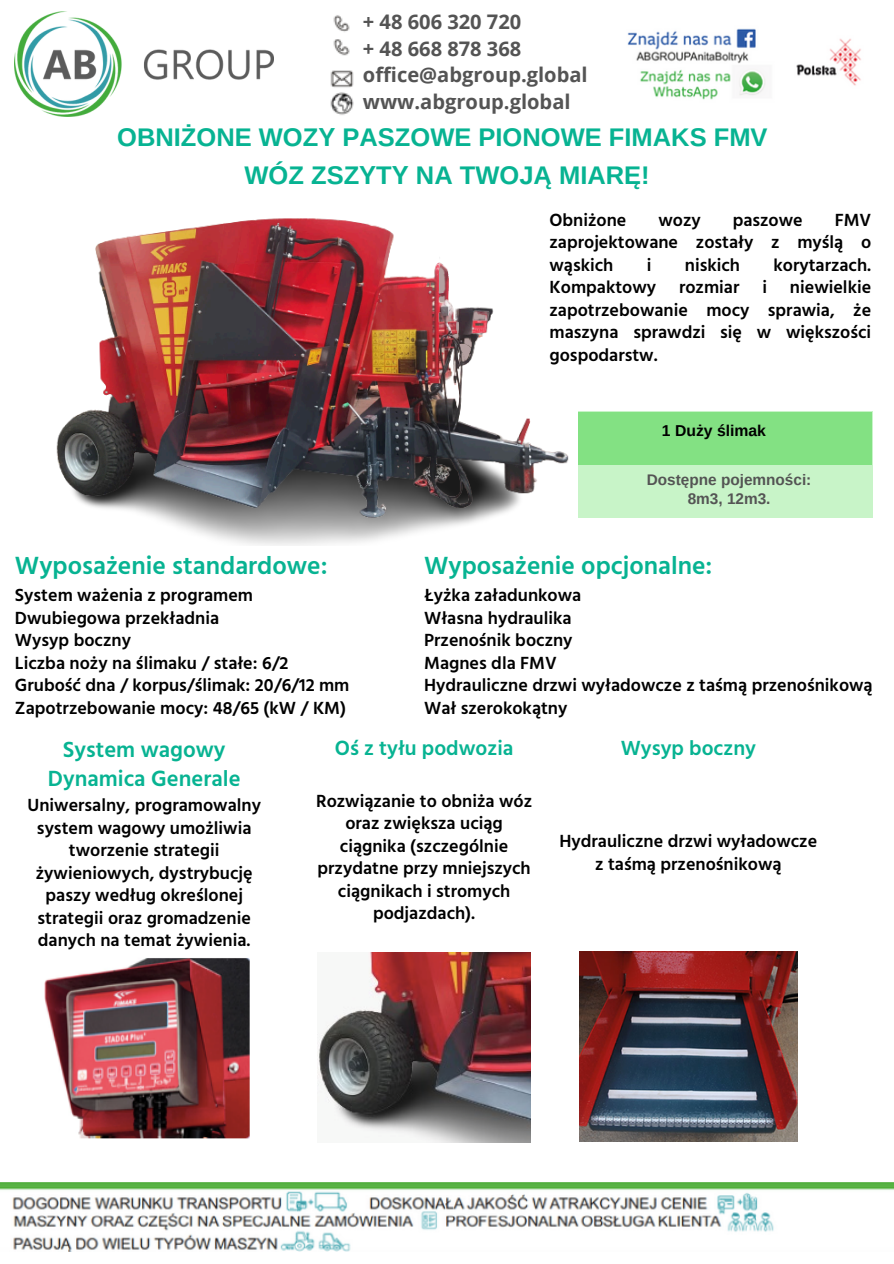
<style>
.page{position:relative;width:894px;height:1264px;background:#fff}
.page>*{position:absolute;margin:0;border:0;box-sizing:border-box;transform-origin:0 0}
.t1{font:700 25.5px "Arimo";color:#07b392}
.t2{font:600 25.5px "Hind Jalandhar";color:#07b392}
.t3{font:600 22.5px/29.2px "Hind Jalandhar";color:#07b392;text-align:center}
.t4{font:600 21px "Hind Jalandhar";color:#07b392}
.t5{font:700 20.1px/26.8px "Open Sans";color:#545454}
.t6{font:600 18px/22.5px "Hind Jalandhar";color:#000;text-align:center}
.t7{font:700 15.75px "Arimo";color:#000}
.t8{font:700 15.3px "Arimo";color:#545454}
</style>
<div class="page">
<div style="left:578px;top:412px;width:294px;height:106px;background:#c8f4c8"></div>
<img style="left:56px;top:218px;width:523px;height:327px">
<div style="left:578px;top:412px;width:293px;height:52px;background:#83e183"></div>
<img style="left:330px;top:15px;width:24px;height:100px">
<img style="left:627px;top:28px;width:234px;height:72px">
<img style="left:15px;top:12px;width:259px;height:104px">
<img style="left:0;top:1182px;width:893px;height:70px">
<img style="left:317px;top:952px;width:213px;height:190px">
<img style="left:44px;top:958px;width:206px;height:181px">
<img style="left:579px;top:951px;width:217px;height:190px">
<h3 class="t5" style="left:363px;top:8px;width:226px">+ 48 606 320 720<br>+ 48 668 878 368 office@abgroup.global www.abgroup.global</h3>
<h3 class="t1" style="left:117px;top:123px;width:651px">OBNIŻONE WOZY PASZOWE PIONOWE FIMAKS FMV</h3>
<h3 class="t1" style="left:244px;top:161px;width:406px">WÓZ ZSZYTY NA TWOJĄ MIARĘ!</h3>
<p class="t6" style="left:549px;top:208px;width:78px">Obniżone</p>
<p class="t6" style="left:658px;top:208px;width:44px">wozy</p>
<p class="t6" style="left:732px;top:208px;width:72px">paszowe</p>
<p class="t6" style="left:549px;top:208px;width:323px;text-align:justify;text-indent:285px">FMV zaprojektowane zostały z myślą o wąskich</p>
<p class="t6" style="left:646px;top:253px;width:6px">i</p>
<p class="t6" style="left:684px;top:253px;width:57px">niskich</p>
<p class="t6" style="left:773px;top:253px;width:99px">korytarzach.</p>
<p class="t6" style="left:549px;top:276px;width:108px">Kompaktowy</p>
<p class="t6" style="left:679px;top:276px;width:62px">rozmiar</p>
<p class="t6" style="left:762px;top:276px;width:6px">i</p>
<p class="t6" style="left:549px;top:276px;width:323px;text-align:justify;text-indent:240px">niewielkie zapotrzebowanie mocy sprawia, że maszyna sprawdzi się w większości gospodarstw.</p>
<h2 class="t7" style="left:661px;top:421px;width:106px">1 Duży ślimak</h2>
<p class="t8" style="left:646px;top:471px;width:166px">Dostępne pojemności:</p>
<p class="t8" style="left:687px;top:490px;width:84px">8m3, 12m3.</p>
<h3 class="t2" style="left:15px;top:550px;width:314px">Wyposażenie standardowe:</h3>
<h3 class="t6" style="left:15px;top:583px;width:336px;text-align:left">System ważenia z programem<br>Dwubiegowa przekładnia<br>Wysyp boczny<br>Liczba noży na ślimaku / stałe: 6/2<br>Grubość dna / korpus/ślimak: 20/6/12 mm<br>Zapotrzebowanie mocy: 48/65 (kW / KM)</h3>
<p class="t2" style="left:424px;top:550px;width:289px">Wyposażenie opcjonalne:</p>
<p class="t6" style="left:424px;top:583px;width:450px;text-align:left">Łyżka załadunkowa<br>Własna hydraulika<br>Przenośnik boczny<br>Magnes dla FMV<br>Hydrauliczne drzwi wyładowcze z taśmą przenośnikową<br>Wał szerokokątny</p>
<p class="t4" style="left:620px;top:735px;width:137px">Wysyp boczny</p>
<h1 class="t4" style="left:335px;top:735px;width:180px">Oś z tyłu podwozia</h1>
<p class="t6" style="left:316px;top:789px;width:218px">Rozwiązanie to obniża wóz oraz zwiększa uciąg ciągnika (szczególnie przydatne przy mniejszych ciągnikach i stromych podjazdach).</p>
<h1 class="t3" style="left:48px;top:734px;width:194px">System wagowy<br>Dynamica Generale</h1>
<h1 class="t6" style="left:28px;top:793px;width:235px">Uniwersalny, programowalny system wagowy umożliwia tworzenie strategii żywieniowych, dystrybucję paszy według określonej strategii oraz gromadzenie danych na temat żywienia.</h1>
<p class="t6" style="left:559px;top:829px;width:259px">Hydrauliczne drzwi wyładowcze z taśmą przenośnikową</p>
</div>
